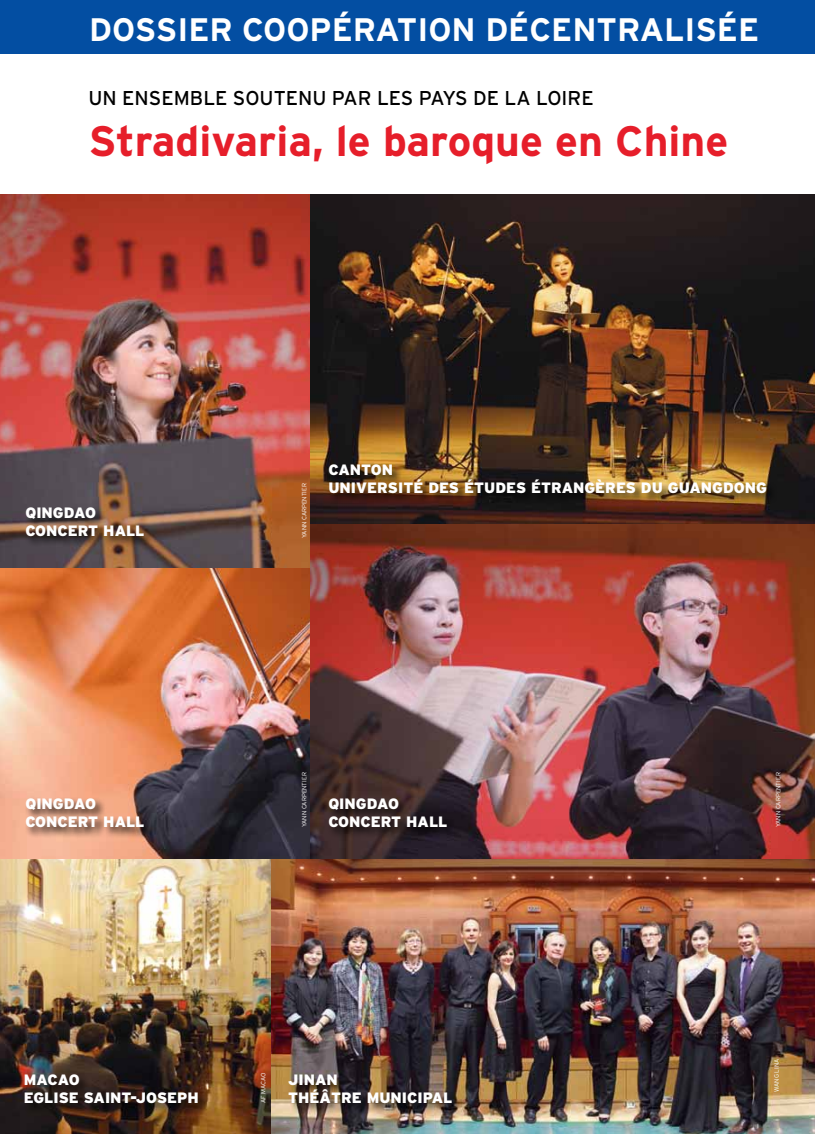
<style>
.page{position:relative;width:815px;height:1134px;background:#fff}
.page>*{position:absolute;margin:0;border:0;box-sizing:border-box;transform-origin:0 0}
.t1{font:700 42.5px "Interstate";color:#e61e2a}
.t2{font:700 32.5px "Interstate";color:#fff}
.t3{font:20px "Interstate";color:#000}
.t4{font:900 15px/18px "Interstate";color:#fff}
.t5{font:300 6.25px "Interstate";letter-spacing:-.015em;color:#fff}
</style>
<div class="page">
<div style="left:0;top:0;width:815px;height:54px;background:#034ea2"></div>
<img style="left:0;top:195px;width:311px;height:374px">
<img style="left:270px;top:858px;width:545px;height:276px">
<img style="left:311px;top:195px;width:504px;height:329px">
<img style="left:0;top:858px;width:270px;height:276px">
<img style="left:0;top:569px;width:311px;height:289px">
<img style="left:311px;top:524px;width:504px;height:334px">
<div style="left:287px;top:1073px;width:177px;height:42px;background:#000;opacity:.75"></div>
<div style="left:23px;top:1073px;width:187px;height:42px;background:#000;opacity:.75"></div>
<div style="left:25px;top:796px;width:131px;height:43px;background:#000;opacity:.75"></div>
<div style="left:328px;top:797px;width:131px;height:42px;background:#000;opacity:.75"></div>
<div style="left:25px;top:505px;width:131px;height:43px;background:#000;opacity:.75"></div>
<div style="left:328px;top:463px;width:450px;height:42px;background:#000;opacity:.75"></div>
<h2 class="t2" style="left:89px;top:11px;width:671px">DOSSIER COOPÉRATION DÉCENTRALISÉE</h2>
<h3 class="t3" style="left:89px;top:86px;width:48px">UN ENSEMB</h3>
<h3 class="t3" style="left:203px;top:86px;width:96px">LE SOUTENU</h3>
<h3 class="t3" style="left:332px;top:86px;width:260px">PAR LES PAYS DE LA LOIRE</h3>
<h1 class="t1" style="left:89px;top:117px;width:641px">STRADIVARIA, LE BAROQUE EN CHINE</h1>
<p class="t4" style="left:25px;top:503px;width:121px">QINGDAO<br>CONCERT HALL</p>
<p class="t5" style="left:301px;top:538px;width:56px;rotate:-90deg">Yann Carpentier</p>
<p class="t4" style="left:328px;top:461px;width:440px">CANTON<br>UNIVERSITÉ DES ÉTUDES ÉTRANGÈRES DU GUANGDONG</p>
<p class="t5" style="left:301px;top:827px;width:56px;rotate:-90deg">Yann Carpentier</p>
<p class="t5" style="left:775px;top:827px;width:56px;rotate:-90deg">Yann Carpentier</p>
<p class="t4" style="left:25px;top:794px;width:121px">QINGDAO<br>CONCERT HALL</p>
<p class="t4" style="left:328px;top:795px;width:121px">QINGDAO<br>CONCERT HALL</p>
<p class="t4" style="left:24px;top:1070px;width:176px">MACAO<br>EGLISE SAINT-JOSEPH</p>
<p class="t5" style="left:260px;top:1103px;width:31px;rotate:-90deg">af macao</p>
<p class="t4" style="left:288px;top:1070px;width:166px">JINAN<br>THÉÂTRE MUNICIPAL</p>
<p class="t5" style="left:773px;top:1092px;width:34px;rotate:-90deg">wang lina</p>
</div>
